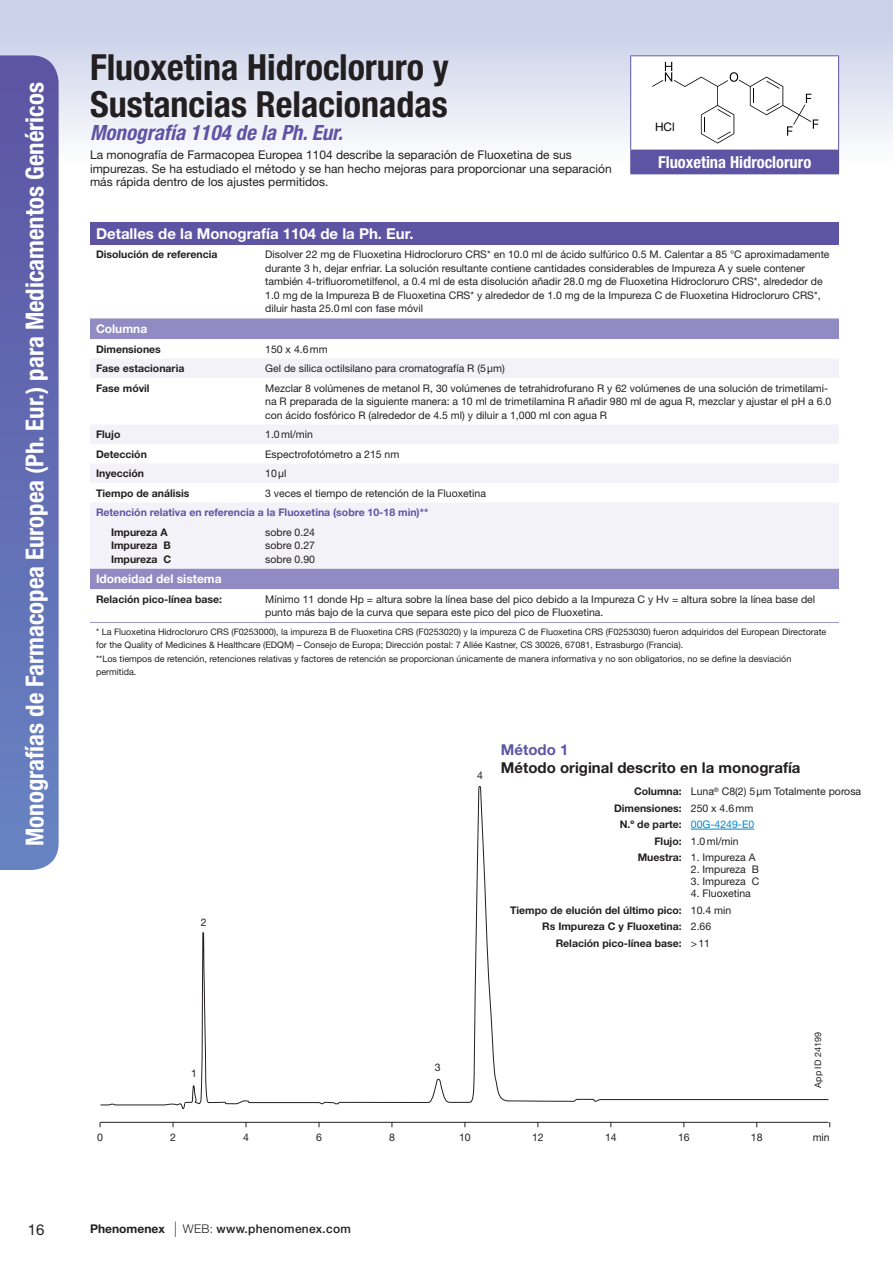
<style>
.page{position:relative;width:893px;height:1263px;background:#fff}
.page>*{position:absolute;margin:0;border:0;box-sizing:border-box;transform-origin:0 0}
.Pure__Header{font:700 condensed 36px/37.5px "Helvetica Neue LT Std";color:#231f20}
.t1{font:700 condensed 24.75px "Helvetica Neue LT Std";color:#fff}
.Pure__Header_a_EU{font:italic 700 condensed 21px "Helvetica Neue LT Std";color:#5d55a4}
.Featured_Analyte{font:700 condensed 16.5px "Helvetica Neue LT Std";color:#fff}
.Table_header_Rev{font:700 15px "Helvetica Neue LT Std";color:#fff}
.Pure__Subhead_2a{font:700 15px "Helvetica Neue LT Std";color:#231f20}
.Pure__Subhead_2_EU{font:700 15px "Helvetica Neue LT Std";color:#5d55a4}
.t2{font:15px "Helvetica Neue LT Std";color:#231f20}
.Pure__Body_Text{font:12px/13.5px "Helvetica Neue LT Std";color:#231f20}
.Table_Header_Rev_sm{font:700 12px "Helvetica Neue LT Std";color:#fff}
.t3{font:500 12px "Helvetica Neue LT Pro";letter-spacing:.02em;color:#231f20}
.t4{font:700 12px "Helvetica Neue LT Pro";color:#231f20}
.t5{font:11.85px "Helvetica Neue LT Std";color:#000}
.Table_text{font:10.5px/13.5px "Helvetica Neue LT Std";color:#231f20}
.Table_Text_B_L{font:700 10.5px "Helvetica Neue LT Std";color:#231f20}
.Conditions_Bold_R{font:700 10.5px "Helvetica Neue LT Std";color:#231f20}
.Conditions_Text_L{font:10.5px "Helvetica Neue LT Std";color:#231f20}
.Table_Text_B_L_Color{font:700 10.5px "Helvetica Neue LT Std";color:#5d55a4}
.Conditions_Text_L-2{font:10.5px "Helvetica Neue LT Std";color:#08c}
.Asterisk_text{font:9px/13.5px "Helvetica Neue LT Std";color:#231f20}
.Pure_App_ID{font:9px "Helvetica Neue LT Std";color:#231f20}
.s1{font-weight:400;font-stretch:condensed;font-size:21.6px}
.s2{font-weight:300}
</style>
<div class="page">
<div style="left:0;top:0;width:893px;height:163px;background:linear-gradient(to bottom,#c2cae6,#fcfdfd)"></div>
<div style="left:90px;top:222px;width:749px;height:23px;background:#5d55a4"></div>
<svg style="left:90px;top:318px;width:749px;height:271px;fill:#928ac2"></svg>
<svg style="left:90px;top:358px;width:749px;height:210px;fill:#f3f2f8"></svg>
<hr style="left:90px;top:622px;width:169px;height:1px;background:#a199ca">
<hr style="left:259px;top:622px;width:580px;height:1px;background:#a199ca">
<div style="left:631px;top:56px;width:208px;height:94px;background:#fff"></div>
<div style="left:631px;top:150px;width:208px;height:24px;background:#5d55a4"></div>
<hr style="left:630px;top:55px;width:209px;height:1px;background:#5d55a4">
<hr style="left:630px;top:56px;width:1px;height:94px;background:#5d55a4">
<hr style="left:838px;top:56px;width:1px;height:94px;background:#5d55a4">
<svg style="left:630px;top:150px;width:1px;height:23px"></svg>
<hr style="left:630px;top:173px;width:209px;height:1px;background:#5d55a4">
<svg style="left:652px;top:62px;width:166px;height:82px"></svg>
<svg style="left:100px;top:1103px;width:85px;height:6px"></svg>
<svg style="left:184px;top:786px;width:645px;height:318px"></svg>
<hr style="left:100px;top:1122px;width:728px;height:1px;background:#231f20">
<hr style="left:691px;top:829px;width:63px;height:1px;background:#08c">
<svg style="left:0;top:55px;width:59px;height:815px;background:#636db3"></svg>
<h2 class="t1" style="left:20px;top:846px;width:765px;rotate:-90deg">Monografías de Farmacopea Europea (Ph. Eur.) para Medicamentos Genéricos</h2>
<p class="Pure__Header" style="left:90px;top:48px;width:360px">Fluoxetina Hidrocloruro y<br>Sustancias Relacionadas</p>
<p class="Pure__Header_a_EU" style="left:90px;top:120px;width:254px">Monografía 1104 de la Ph. Eur.</p>
<p class="Pure__Body_Text" style="left:90px;top:148px;width:523px">La monografía de Farmacopea Europea 1104 describe la separación de Fluoxetina de sus impurezas. Se ha estudiado el método y se han hecho mejoras para proporcionar una separación más rápida dentro de los ajustes permitidos.</p>
<p class="Table_header_Rev" style="left:96px;top:224px;width:319px">Detalles de la Monografía 1104 de la Ph. Eur.</p>
<p class="Table_Text_B_L" style="left:96px;top:248px;width:123px">Disolución de referencia</p>
<p class="Table_text" style="left:265px;top:248px;width:566px">Disolver 22 mg de Fluoxetina Hidrocloruro CRS* en 10.0 ml de ácido sulfúrico 0.5 M. Calentar a 85 °C aproximadamente durante 3 h, dejar enfriar. La solución resultante contiene cantidades considerables de Impureza A y suele contener también 4-trifluorometilfenol, a 0.4 ml de esta disolución añadir 28.0 mg de Fluoxetina Hidrocloruro CRS*, alrededor de 1.0 mg de la Impureza B de Fluoxetina CRS* y alrededor de 1.0 mg de la Impureza C de Fluoxetina Hidrocloruro CRS*, diluir hasta 25.0ml con fase móvil</p>
<p class="Table_Header_Rev_sm" style="left:96px;top:321px;width:53px">Columna</p>
<p class="Table_Text_B_L" style="left:96px;top:342px;width:66px">Dimensiones</p>
<p class="Table_text" style="left:265px;top:342px;width:64px">150 x 4.6mm</p>
<p class="Table_Text_B_L" style="left:96px;top:362px;width:90px">Fase estacionaria</p>
<p class="Table_text" style="left:265px;top:361px;width:241px">Gel de sílica octilsilano para cromatografía R (5µm)</p>
<p class="Table_Text_B_L" style="left:96px;top:381px;width:55px">Fase móvil</p>
<p class="Table_text" style="left:265px;top:381px;width:568px">Mezclar 8 volúmenes de metanol R, 30 volúmenes de tetrahidrofurano R y 62 volúmenes de una solución de trimetilami&shy;na R preparada de la siguiente manera: a 10 ml de trimetilamina R añadir 980 ml de agua R, mezclar y ajustar el pH a 6.0 con ácido fosfórico R (alrededor de 4.5 ml) y diluir a 1,000 ml con agua R</p>
<p class="Table_Text_B_L" style="left:96px;top:428px;width:26px">Flujo</p>
<p class="Table_text" style="left:265px;top:427px;width:49px">1.0ml/min</p>
<p class="Table_Text_B_L" style="left:96px;top:447px;width:52px">Detección</p>
<p class="Table_text" style="left:265px;top:447px;width:136px">Espectrofotómetro a 215 nm</p>
<p class="Table_Text_B_L" style="left:96px;top:467px;width:50px">Inyección</p>
<p class="Table_text" style="left:265px;top:466px;width:23px">10µl</p>
<p class="Table_Text_B_L" style="left:96px;top:486px;width:95px">Tiempo de análisis</p>
<p class="Table_text" style="left:265px;top:486px;width:222px">3 veces el tiempo de retención de la Fluoxetina</p>
<p class="Table_Text_B_L_Color" style="left:96px;top:506px;width:334px">Retención relativa en referencia a la Fluoxetina (sobre 10-18 min)**</p>
<p class="Table_Text_B_L" style="left:111px;top:525px;width:58px">Impureza A</p>
<p class="Table_Text_B_L" style="left:111px;top:539px;width:61px">Impureza B</p>
<p class="Table_Text_B_L" style="left:111px;top:552px;width:62px">Impureza C</p>
<p class="t5" style="left:655px;top:120px;width:21px">HCl</p>
<p class="Featured_Analyte" style="left:658px;top:152px;width:155px">Fluoxetina Hidrocloruro</p>
<p class="Table_text" style="left:265px;top:525px;width:51px">sobre 0.24</p>
<p class="Table_text" style="left:265px;top:538px;width:51px">sobre 0.27</p>
<p class="Table_text" style="left:265px;top:552px;width:51px">sobre 0.90</p>
<p class="Table_Header_Rev_sm" style="left:96px;top:571px;width:127px">Idoneidad del sistema</p>
<p class="Table_Text_B_L" style="left:96px;top:592px;width:128px">Relación pico-línea base:</p>
<p class="Table_text" style="left:265px;top:592px;width:551px">Mínimo 11 donde Hp = altura sobre la línea base del pico debido a la Impureza C y Hv = altura sobre la línea base del punto más bajo de la curva que separa este pico del pico de Fluoxetina.</p>
<p class="Asterisk_text" style="left:96px;top:625px;width:732px">* La Fluoxetina Hidrocloruro CRS (F0253000), la impureza B de Fluoxetina CRS (F0253020) y la impureza C de Fluoxetina CRS (F0253030) fueron adquiridos del European Directorate for the Quality of Medicines &amp; Healthcare (EDQM) – Consejo de Europa; Dirección postal: 7 Allée Kastner, CS 30026, 67081, Estrasburgo (Francia).</p>
<p class="Asterisk_text" style="left:96px;top:652px;width:697px">**Los tiempos de retención, retenciones relativas y factores de retención se proporcionan únicamente de manera informativa y no son obligatorios, no se define la desviación permitida.</p>
<p class="Table_text" style="left:201px;top:915px;width:7px">2</p>
<p class="Table_text" style="left:191px;top:1066px;width:7px">1</p>
<p class="Table_text" style="left:97px;top:1130px;width:7px">0</p>
<p class="Table_text" style="left:170px;top:1130px;width:7px">2</p>
<p class="Table_text" style="left:243px;top:1130px;width:7px">4</p>
<p class="Table_text" style="left:316px;top:1130px;width:7px">6</p>
<p class="Table_text" style="left:389px;top:1130px;width:7px">8</p>
<p class="Table_text" style="left:477px;top:769px;width:7px">4</p>
<p class="Pure__Subhead_2_EU" style="left:501px;top:740px;width:69px">Método 1</p>
<p class="Pure__Subhead_2a" style="left:501px;top:758px;width:301px">Método original descrito en la monografía</p>
<p class="Conditions_Bold_R" style="left:634px;top:785px;width:49px">Columna:</p>
<p class="Conditions_Text_L" style="left:691px;top:785px;width:172px">Luna<sup>®</sup> C8(2) 5µm Totalmente porosa</p>
<p class="Conditions_Bold_R" style="left:614px;top:801px;width:69px">Dimensiones:</p>
<p class="Conditions_Text_L" style="left:691px;top:801px;width:64px">250 x 4.6mm</p>
<p class="Conditions_Bold_R" style="left:620px;top:818px;width:64px">N.º de parte:</p>
<p class="Conditions_Text_L-2" style="left:691px;top:818px;width:65px">00G-4249-E0</p>
<p class="Conditions_Bold_R" style="left:654px;top:834px;width:29px">Flujo:</p>
<p class="Conditions_Text_L" style="left:691px;top:834px;width:49px">1.0ml/min</p>
<p class="Conditions_Bold_R" style="left:638px;top:851px;width:46px">Muestra:</p>
<p class="Conditions_Text_L" style="left:691px;top:851px;width:66px">1. Impureza A</p>
<p class="Conditions_Text_L" style="left:691px;top:863px;width:70px">2. Impureza B</p>
<p class="Conditions_Text_L" style="left:691px;top:875px;width:70px">3. Impureza C</p>
<p class="Conditions_Text_L" style="left:691px;top:887px;width:62px">4. Fluoxetina</p>
<p class="Conditions_Bold_R" style="left:510px;top:903px;width:173px">Tiempo de elución del último pico:</p>
<p class="Conditions_Text_L" style="left:691px;top:903px;width:42px">10.4 min</p>
<p class="Conditions_Bold_R" style="left:542px;top:920px;width:141px">Rs Impureza C y Fluoxetina:</p>
<p class="Conditions_Text_L" style="left:691px;top:920px;width:22px">2.66</p>
<p class="Conditions_Bold_R" style="left:556px;top:936px;width:128px">Relación pico-línea base:</p>
<p class="Conditions_Text_L" style="left:691px;top:936px;width:21px">&gt;11</p>
<p class="Table_text" style="left:435px;top:1061px;width:7px">3</p>
<p class="Pure_App_ID" style="left:813px;top:1087px;width:57px;rotate:-90deg">App ID 24199</p>
<p class="Table_text" style="left:459px;top:1130px;width:13px">10</p>
<p class="Table_text" style="left:532px;top:1130px;width:13px">12</p>
<p class="Table_text" style="left:605px;top:1130px;width:13px">14</p>
<p class="Table_text" style="left:678px;top:1130px;width:13px">16</p>
<p class="Table_text" style="left:751px;top:1130px;width:13px">18</p>
<p class="Table_text" style="left:813px;top:1130px;width:19px">min</p>
<p class="t4" style="left:90px;top:1221px;width:88px">Phenomenex <span class="s1">l</span></p>
<h3 class="t2" style="left:28px;top:1220px;width:18px">16</h3>
<p class="t3" style="left:183px;top:1221px;width:169px"><span class="s2">WEB:</span> www.phenomenex.com</p>
</div>
